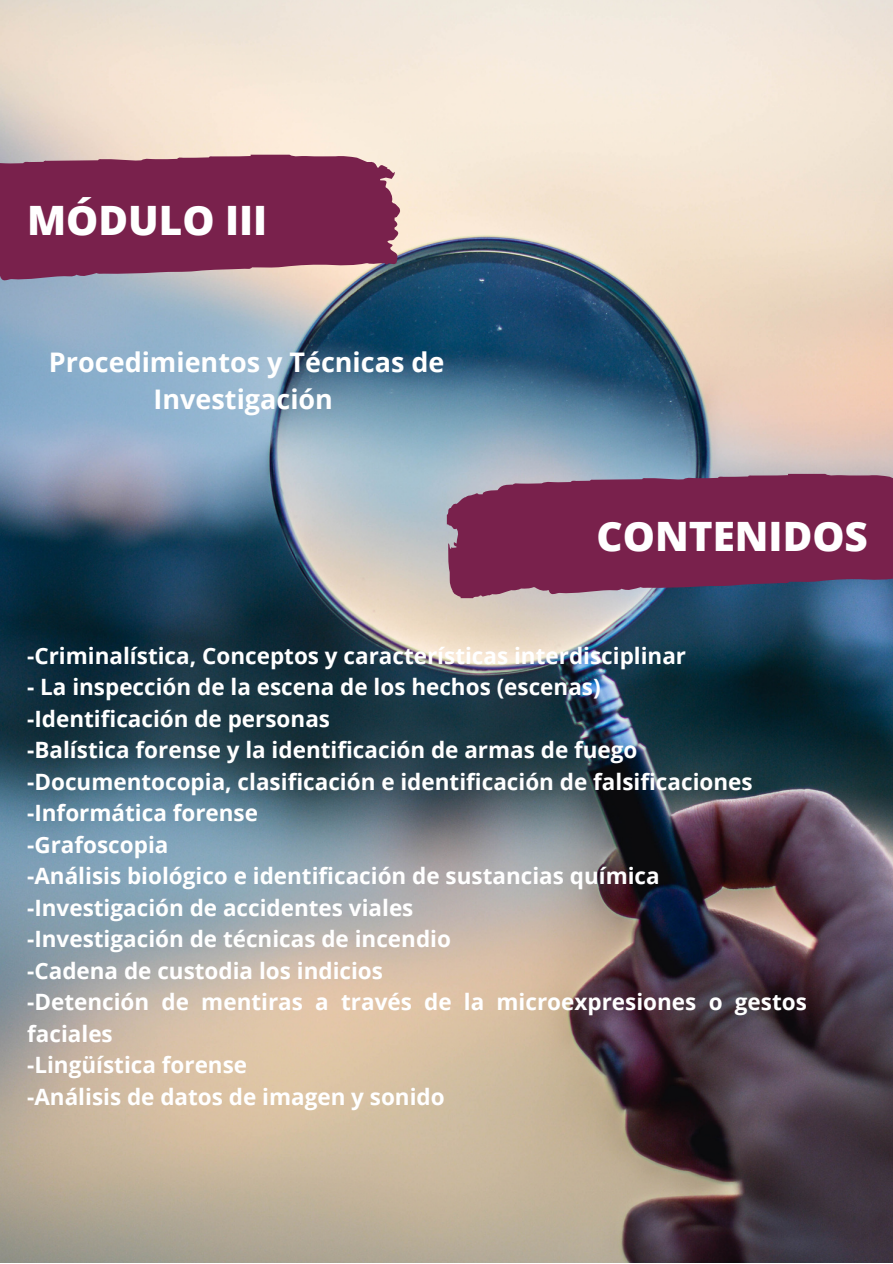
<style>
.page{position:relative;width:893px;height:1264px;background:#fff}
.page>*{position:absolute;margin:0;border:0;box-sizing:border-box;transform-origin:0 0}
.t1{font:800 40.5px "Open Sans";color:#fff}
.t2{font:700 27px/37px "Open Sans";color:#fff;text-align:center}
.t3{font:700 22.5px/31.5px "Open Sans";color:#fff}
</style>
<div class="page">
<img style="left:0;top:0;width:892px;height:1262px">
<svg style="left:0;top:155px;width:401px;height:129px;background:#85395d"></svg>
<svg style="left:446px;top:474px;width:446px;height:124px;background:#793259"></svg>
<h1 class="t1" style="left:27px;top:191px;width:242px">MÓDULO III</h1>
<p class="t2" style="left:49px;top:342px;width:397px">Procedimientos y Técnicas de<br>Investigación</p>
<h1 class="t1" style="left:596px;top:507px;width:273px">CONTENIDOS</h1>
<p class="t3" style="left:27px;top:639px;width:660px">-Criminalística, Conceptos y características interdisciplinar</p>
<p class="t3" style="left:27px;top:670px;width:781px">- La inspección de la escena de los hechos (escenas)<br>-Identificación de personas<br>-Balística forense y la identificación de armas de fuego -Documentocopia, clasificación e identificación de falsificaciones -Informática forense<br>-Grafoscopia<br>-Análisis biológico e identificación de sustancias química -Investigación de accidentes viales<br>-Investigación de técnicas de incendio<br>-Cadena de custodia los indicios<br>-Detención de mentiras a través de la microexpresiones o gestos faciales<br>-Lingüística forense<br>-Análisis de datos de imagen y sonido</p>
</div>
